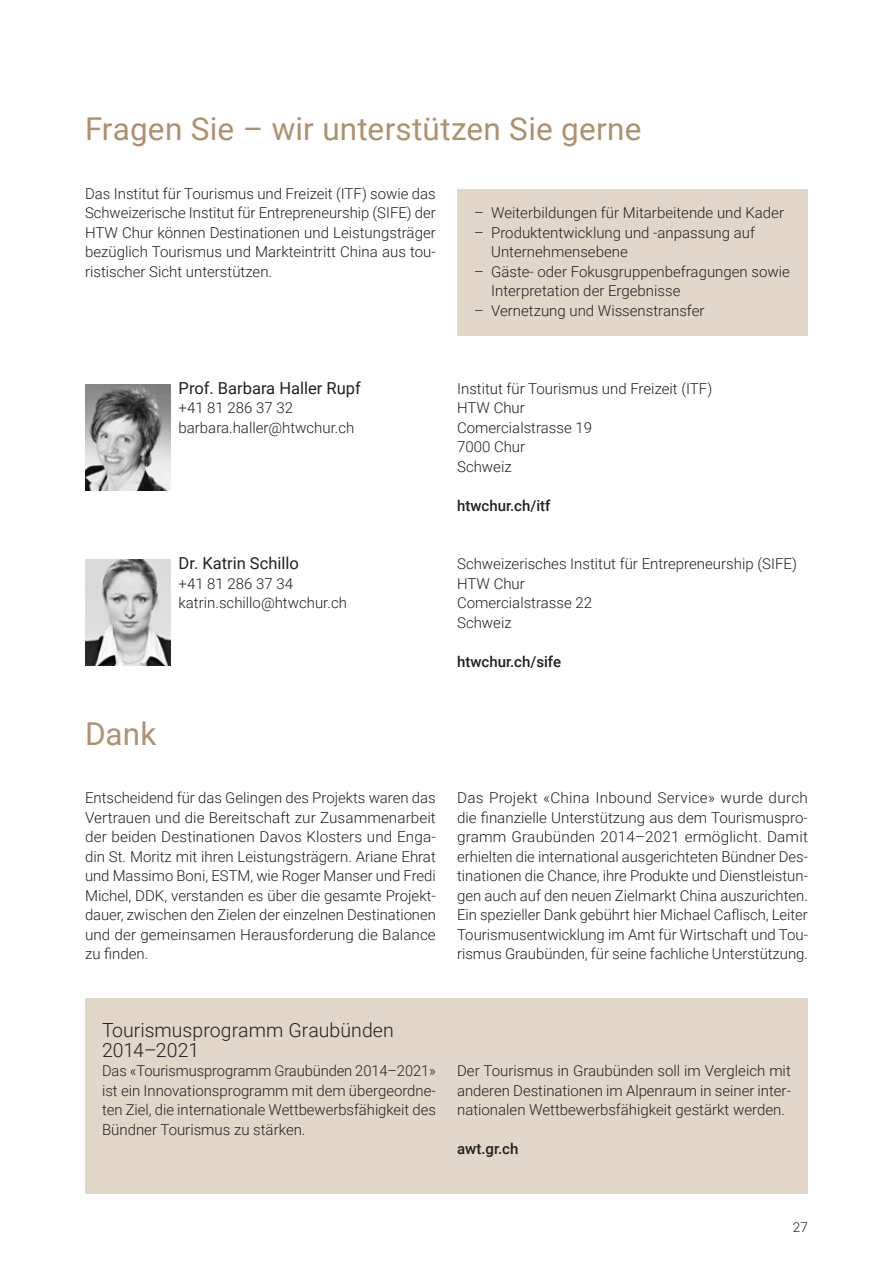
<style>
.page{position:relative;width:893px;height:1263px;background:#fff}
.page>*{position:absolute;margin:0;border:0;box-sizing:border-box;transform-origin:0 0}
.t1{font:31.5px "Roboto";letter-spacing:.005em;color:#af906f}
.t2{font:300 19.5px/19.5px "Roboto";color:#231f20}
.t3{font:16.5px "Roboto";color:#231f20}
.t4{font:300 15px/19.5px "Roboto";color:#231f20}
.t5{font:500 15px "Roboto";color:#231f20}
.t6{font:300 13.5px "Roboto";color:#231f20}
</style>
<div class="page">
<div style="left:85px;top:998px;width:723px;height:195px;background:#e2d6c8"></div>
<div style="left:457px;top:189px;width:351px;height:146px;background:#e2d6c8"></div>
<img style="left:85px;top:384px;width:85px;height:106px">
<img style="left:85px;top:560px;width:85px;height:106px">
<h1 class="t1" style="left:85px;top:107px;width:558px">Fragen Sie – wir unterstützen Sie gerne</h1>
<p class="t4" style="left:85px;top:183px;width:352px;text-align:justify">Das Institut für Tourismus und Freizeit (ITF) sowie das Schweizerische Institut für Entrepreneurship (SIFE) der HTW Chur können Destinationen und Leistungsträger bezüglich Tourismus und Markteintritt China aus tou&shy;ristischer Sicht unterstützen.</p>
<p class="t4" style="left:474px;top:203px;width:311px">– Weiterbildungen für Mitarbeitende und Kader</p>
<p class="t4" style="left:491px;top:222px;width:265px;text-indent:-17px">– Produktentwicklung und -anpassung auf<br>Unternehmensebene</p>
<p class="t4" style="left:491px;top:261px;width:300px;text-indent:-17px">– Gäste- oder Fokusgruppenbefragungen sowie<br>Interpretation der Ergebnisse</p>
<p class="t4" style="left:474px;top:300px;width:232px">– Vernetzung und Wissenstransfer</p>
<p class="t3" style="left:179px;top:376px;width:184px">Prof. Barbara Haller Rupf</p>
<p class="t4" style="left:179px;top:398px;width:177px">+41 81 286 37 32 barbara.haller@htwchur.ch</p>
<p class="t3" style="left:179px;top:552px;width:122px">Dr. Katrin Schillo</p>
<p class="t4" style="left:179px;top:573px;width:170px">+41 81 286 37 34 katrin.schillo@htwchur.ch</p>
<h1 class="t1" style="left:85px;top:712px;width:73px">Dank</h1>
<p class="t4" style="left:457px;top:378px;width:257px">Institut für Tourismus und Freizeit (ITF)<br>HTW Chur<br>Comercialstrasse 19<br>7000 Chur<br>Schweiz</p>
<p class="t5" style="left:457px;top:495px;width:95px">htwchur.ch/itf</p>
<p class="t4" style="left:457px;top:554px;width:341px">Schweizerisches Institut für Entrepreneurship (SIFE)<br>HTW Chur<br>Comercialstrasse 22<br>Schweiz</p>
<p class="t5" style="left:457px;top:651px;width:106px">htwchur.ch/sife</p>
<p class="t4" style="left:85px;top:788px;width:352px;text-align:justify">Entscheidend für das Gelingen des Projekts waren das Vertrauen und die Bereitschaft zur Zusammenarbeit der beiden Destinationen Davos Klosters und Enga&shy;din St. Moritz mit ihren Leistungsträgern. Ariane Ehrat und Massimo Boni, ESTM, wie Roger Manser und Fredi Michel, DDK, verstanden es über die gesamte Projekt&shy;dauer, zwischen den Zielen der einzelnen Destinationen und der gemeinsamen Herausforderung die Balance zu finden.</p>
<p class="t4" style="left:457px;top:788px;width:352px;text-align:justify">Das Projekt «China Inbound Service» wurde durch die finanzielle Unterstützung aus dem Tourismuspro&shy;gramm Graubünden 2014–2021 ermöglicht. Damit erhielten die international ausgerichteten Bündner Des&shy;tinationen die Chance, ihre Produkte und Dienstleistun&shy;gen auch auf den neuen Zielmarkt China auszurichten.<br>Ein spezieller Dank gebührt hier Michael Caflisch, Leiter Tourismusentwicklung im Amt für Wirtschaft und Tou&shy;rismus Graubünden, für seine fachliche Unterstützung.</p>
<h2 class="t2" style="left:102px;top:1020px;width:293px">Tourismusprogramm Graubünden<br>2014–2021</h2>
<p class="t4" style="left:102px;top:1061px;width:335px;text-align:justify">Das «Tourismusprogramm Graubünden 2014–2021» ist ein Innovationsprogramm mit dem übergeordne&shy;ten Ziel, die internationale Wettbewerbsfähigkeit des Bündner Tourismus zu stärken.</p>
<p class="t4" style="left:457px;top:1061px;width:335px;text-align:justify">Der Tourismus in Graubünden soll im Vergleich mit anderen Destinationen im Alpenraum in seiner inter&shy;nationalen Wettbewerbsfähigkeit gestärkt werden.</p>
<p class="t5" style="left:457px;top:1138px;width:63px">awt.gr.ch</p>
<p class="t6" style="left:793px;top:1218px;width:16px">27</p>
</div>
